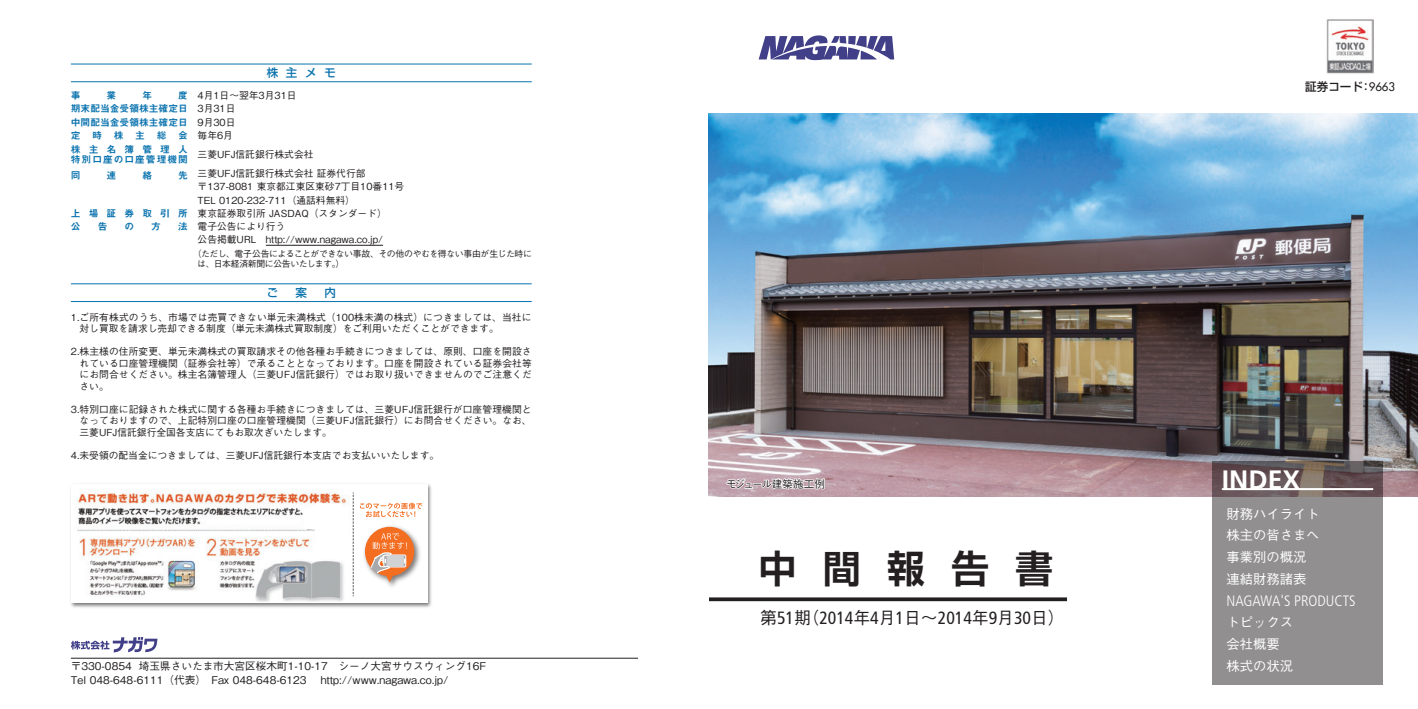
<style>
.page{position:relative;width:1418px;height:709px;background:#fff}
.page>*{position:absolute;margin:0;border:0;box-sizing:border-box;transform-origin:0 0}
.t1{font:700 38.12px "Shin Go Pr 5 De";letter-spacing:.685em;color:#231f20}
.t2{font:700 26.62px "Frutiger LT Std";color:#fff}
.t3{font:condensed 17.75px "Frutiger LT Std";color:#231f20}
.t4{font:300 condensed 15px "Frutiger LT Std";color:#fff}
.t5{font:500 13.25px/21.8px "Gothic BBB Pr 5";color:#fff}
.t6{font:500 11.5px "Shin Go Pr 5";color:#231f20}
.t7{font:500 11.5px "Shin Go Pr 5";color:#0a73ae}
.t8{font:500 10.62px/13.2px "Gothic BBB Pr 5";color:#231f20}
.t9{font:500 10.62px "Gothic BBB Pr 5";letter-spacing:-.03em;color:#231f20}
.t10{font:500 9.75px/11.5px "Gothic BBB Pr 5";color:#231f20}
.t11{font:9.75px/13.4px "Midashi Go Pr 5 MB31";color:#0a73ae}
.t12{font:9.75px "Midashi Go Pr 5 MB31";letter-spacing:.1em;color:#0a73ae}
.t13{font:500 8.88px/9.8px "Gothic BBB Pr 5";letter-spacing:-.045em;color:#231f20}
.s1{font-family:"Midashi Go Pr 5 MB31";font-weight:400;color:#0a73ae}
.s2{font-family:"Gothic BBB Pr 5";font-weight:500;color:#231f20}
.s3{font-family:"Gothic BBB Pr 5";font-weight:500;font-stretch:normal;font-size:16.88px}
.s4{font-family:"Futura Std"}
</style>
<div class="page">
<img style="left:709px;top:113px;width:708px;height:383px">
<img style="left:1326px;top:19px;width:47px;height:55px">
<svg style="left:709px;top:597px;width:358px;height:4px"></svg>
<svg style="left:758px;top:35px;width:136px;height:25px"></svg>
<svg style="left:1212px;top:461px;width:170px;height:223px;background:#8a8686"></svg>
<hr style="left:1222px;top:488px;width:150px;height:2px;background:#fff">
<hr style="left:71px;top:658px;width:567px;height:1px;background:#231f20">
<svg style="left:71px;top:637px;width:86px;height:15px"></svg>
<img style="left:70px;top:484px;width:362px;height:124px">
<div style="left:71px;top:485px;width:356px;height:118px;background:#fff"></div>
<img style="left:77px;top:492px;width:267px;height:109px">
<img style="left:364px;top:526px;width:56px;height:61px">
<div style="left:365px;top:527px;width:49px;height:49px;background:#f36e21;border-radius:50%"></div>
<svg style="left:369px;top:533px;width:38px;height:49px"></svg>
<svg style="left:360px;top:502px;width:62px;height:15px"></svg>
<svg style="left:303px;top:492px;width:51px;height:104px"></svg>
<hr style="left:266px;top:245px;width:117px;height:1px;background:#231f20">
<hr style="left:71px;top:64px;width:460px;height:1px;background:#0a73ae">
<hr style="left:71px;top:81px;width:460px;height:1px;background:#0a73ae">
<hr style="left:71px;top:283px;width:460px;height:1px;background:#0a73ae">
<hr style="left:71px;top:301px;width:460px;height:1px;background:#0a73ae">
<svg style="left:725px;top:477px;width:100px;height:13px"></svg>
<p class="t7" style="left:267px;top:63px;width:71px">株主メモ</p>
<p class="t11" style="left:71px;top:88px;width:11px">事</p>
<p class="t11" style="left:107px;top:88px;width:11px">業</p>
<p class="t11" style="left:142px;top:88px;width:11px">年</p>
<p class="t10" style="left:178px;top:89px;width:120px"><span class="s1">度</span> 4月1日〜翌年3月31日</p>
<p class="t11" style="left:71px;top:101px;width:166px">期末配当金受領株主確定日 <span class="s2">3月31日</span>中間配当金受領株主確定日 <span class="s2">9月30日</span>定時株主総会<span class="s2">毎年6月</span>株主名簿管理人</p>
<p class="t12" style="left:71px;top:152px;width:118px">特別口座の口座管理機関</p>
<p class="t10" style="left:198px;top:148px;width:117px">三菱UFJ信託銀行株式会社</p>
<p class="t11" style="left:71px;top:168px;width:11px">同</p>
<p class="t11" style="left:107px;top:168px;width:11px">連</p>
<p class="t11" style="left:142px;top:168px;width:11px">絡</p>
<p class="t10" style="left:178px;top:167px;width:189px"><span class="s1">先</span> 三菱UFJ信託銀行株式会社 証券代行部</p>
<p class="t10" style="left:198px;top:180px;width:208px">〒137-8081 東京都江東区東砂7丁目10番11号</p>
<p class="t10" style="left:198px;top:193px;width:159px">TEL 0120-232-711（通話料無料）</p>
<p class="t10" style="left:71px;top:206px;width:317px"><span class="s1">上 場 証 券 取 引 所</span> 東京証券取引所 JASDAQ（スタンダード）</p>
<p class="t11" style="left:71px;top:219px;width:11px">公</p>
<p class="t11" style="left:98px;top:219px;width:11px">告</p>
<p class="t11" style="left:124px;top:219px;width:11px">の</p>
<p class="t11" style="left:151px;top:219px;width:11px">方</p>
<p class="t10" style="left:198px;top:219px;width:187px;line-height:13.2px;text-indent:-19px"><span class="s1">法</span> 電子公告により行う<br>公告掲載URL　http://www.nagawa.co.jp/</p>
<p class="t13" style="left:197px;top:248px;width:336px;text-indent:-5px">（ただし、電子公告によることができない事故、その他のやむを得ない事由が生じた時には、日本経済新聞に公告いたします。）</p>
<p class="t7" style="left:267px;top:283px;width:13px">ご</p>
<p class="t7" style="left:295px;top:283px;width:13px">案</p>
<p class="t7" style="left:324px;top:283px;width:13px">内</p>
<p class="t10" style="left:80px;top:310px;width:453px;text-indent:-9px">1.ご所有株式のうち、市場では売買できない単元未満株式（100株未満の株式）につきましては、当社に対し買取を請求し売却できる制度（単元未満株式買取制度）をご利用いただくことができます。</p>
<p class="t10" style="left:80px;top:345px;width:454px;text-align:justify;text-indent:-9px">2.株主様の住所変更、単元未満株式の買取請求その他各種お手続きにつきましては、原則、口座を開設されている口座管理機関（証券会社等）で承ることとなっております。口座を開設されている証券会社等にお問合せください。株主名簿管理人（三菱UFJ信託銀行）ではお取り扱いできませんのでご注意ください。</p>
<p class="t10" style="left:80px;top:402px;width:453px;text-align:justify;text-indent:-9px">3.特別口座に記録された株式に関する各種お手続きにつきましては、三菱UFJ信託銀行が口座管理機関となっておりますので、上記特別口座の口座管理機関（三菱UFJ信託銀行）にお問合せください。なお、三菱UFJ信託銀行全国各支店にてもお取次ぎいたします。</p>
<p class="t10" style="left:71px;top:448px;width:370px">4.未受領の配当金につきましては、三菱UFJ信託銀行本支店でお支払いいたします。</p>
<p class="t8" style="left:71px;top:658px;width:417px">〒330-0854 埼玉県さいたま市大宮区桜木町1-10-17　シーノ大宮サウスウィング16F<br>Tel 048-648-6111（代表）　Fax 048-648-6123 　http://www.nagawa.co.jp/</p>
<p class="t9" style="left:726px;top:475px;width:100px">モジュール建築施工例</p>
<h1 class="t1" style="left:758px;top:537px;width:296px">中間報告書</h1>
<h3 class="t3" style="left:760px;top:607px;width:306px"><span class="s3">第</span>51<span class="s3">期（</span>2014<span class="s3">年</span>4<span class="s3">月</span>1<span class="s3">日〜</span>2014<span class="s3">年</span>9<span class="s3">月</span>30<span class="s3">日）</span></h3>
<p class="t6" style="left:1305px;top:77px;width:91px">証券コード：<span class="s4">9663</span></p>
<h2 class="t2" style="left:1221px;top:464px;width:80px">INDEX</h2>
<h3 class="t5" style="left:1226px;top:501px;width:95px">財務ハイライト株主の皆さまへ事業別の概況連結財務諸表</h3>
<h3 class="t4" style="left:1226px;top:592px;width:130px">NAGAWA'S PRODUCTS</h3>
<h3 class="t5" style="left:1226px;top:610px;width:68px">トピックス会社概要株式の状況</h3>
</div>
